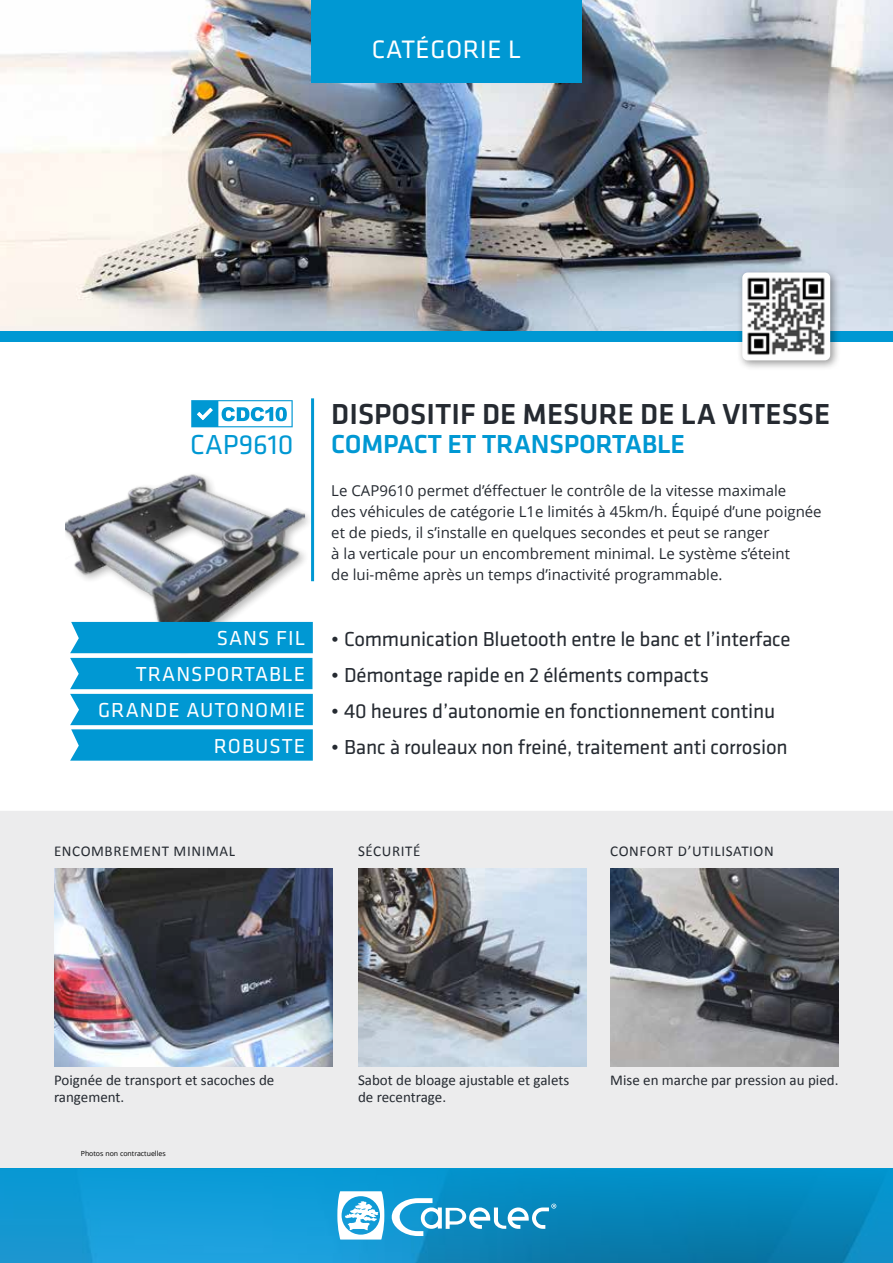
<style>
.page{position:relative;width:893px;height:1263px;background:#fff}
.page>*{position:absolute;margin:0;border:0;box-sizing:border-box;transform-origin:0 0}
.t1{font:500 30px "Klavika";color:#252a31}
.t2{font:28.5px "Klavika";color:#0098d3}
.t3{font:500 27px "Klavika";letter-spacing:-.01em;color:#0098d3}
.t4{font:26.25px "Klavika";letter-spacing:.02em;color:#fff}
.t5{font:21px "Klavika";letter-spacing:-.01em;color:#252a31}
.t6{font:21px/36px "Klavika";letter-spacing:.05em;color:#fff;text-align:right}
.t7{font:15px/21px "Open Sans";color:#252a31}
.t8{font:15px/16.5px "Calibri";color:#252a31}
.t9{font:15px "Calibri";letter-spacing:.04em;color:#252a31}
.t10{font:7.05px "Open Sans";color:#000}
</style>
<div class="page">
<img style="left:66px;top:474px;width:240px;height:148px">
<div style="left:0;top:811px;width:893px;height:358px;background:#ececed"></div>
<img style="left:0;top:1169px;width:893px;height:94px">
<svg style="left:392px;top:1198px;width:164px;height:38px"></svg>
<svg style="left:337px;top:1191px;width:47px;height:48px"></svg>
<img style="left:0;top:0;width:893px;height:332px">
<div style="left:311px;top:0;width:271px;height:82px;background:#0098d3"></div>
<div style="left:0;top:332px;width:893px;height:10px;background:#0098d3"></div>
<div style="left:737px;top:267px;width:104px;height:105px;background:#000;opacity:.41"></div>
<img style="left:742px;top:272px;width:88px;height:88px">
<img style="left:610px;top:868px;width:229px;height:199px">
<img style="left:358px;top:868px;width:228px;height:199px">
<img style="left:54px;top:868px;width:279px;height:199px">
<svg style="left:70px;top:622px;width:243px;height:139px;background:#1ea4d8"></svg>
<hr style="left:311px;top:398px;width:3px;height:183px;background:#0098d3">
<svg style="left:191px;top:400px;width:102px;height:28px"></svg>
<h3 class="t4" style="left:372px;top:32px;width:151px">CATÉGORIE L</h3>
<h1 class="t1" style="left:331px;top:394px;width:500px">DISPOSITIF DE MESURE DE LA VITESSE</h1>
<h2 class="t2" style="left:190px;top:426px;width:105px">CAP9610</h2>
<h3 class="t3" style="left:331px;top:425px;width:355px">COMPACT ET TRANSPORTABLE</h3>
<h3 class="t6" style="left:98px;top:619px;width:209px">SANS FIL<br>TRANSPORTABLE<br>GRANDE AUTONOMIE<br>ROBUSTE</h3>
<p class="t7" style="left:331px;top:479px;width:492px">Le CAP9610 permet d’éffectuer le contrôle de la vitesse maximale<br>des véhicules de catégorie L1e limités à 45km/h. Équipé d’une poignée et de pieds, il s’installe en quelques secondes et peut se ranger<br>à la verticale pour un encombrement minimal. Le système s’éteint<br>de lui-même après un temps d’inactivité programmable.</p>
<h3 class="t5" style="left:331px;top:625px;width:461px">• Communication Bluetooth entre le banc et l’interface</h3>
<h3 class="t5" style="left:331px;top:661px;width:379px">• Démontage rapide en 2 éléments compacts</h3>
<h3 class="t5" style="left:331px;top:697px;width:446px">• 40 heures d’autonomie en fonctionnement continu</h3>
<h3 class="t5" style="left:331px;top:733px;width:458px">• Banc à rouleaux non freiné, traitement anti corrosion</h3>
<p class="t9" style="left:54px;top:842px;width:183px">ENCOMBREMENT MINIMAL</p>
<p class="t9" style="left:358px;top:842px;width:64px">SÉCURITÉ</p>
<p class="t9" style="left:610px;top:842px;width:165px">CONFORT D’UTILISATION</p>
<p class="t8" style="left:54px;top:1071px;width:222px">Poignée de transport et sacoches de rangement.</p>
<p class="t10" style="left:81px;top:1148px;width:86px">Photos non contractuelles</p>
<p class="t8" style="left:358px;top:1071px;width:213px">Sabot de bloage ajustable et galets</p>
<p class="t8" style="left:610px;top:1071px;width:230px">Mise en marche par pression au pied.</p>
<p class="t8" style="left:358px;top:1088px;width:90px">de recentrage.</p>
</div>
